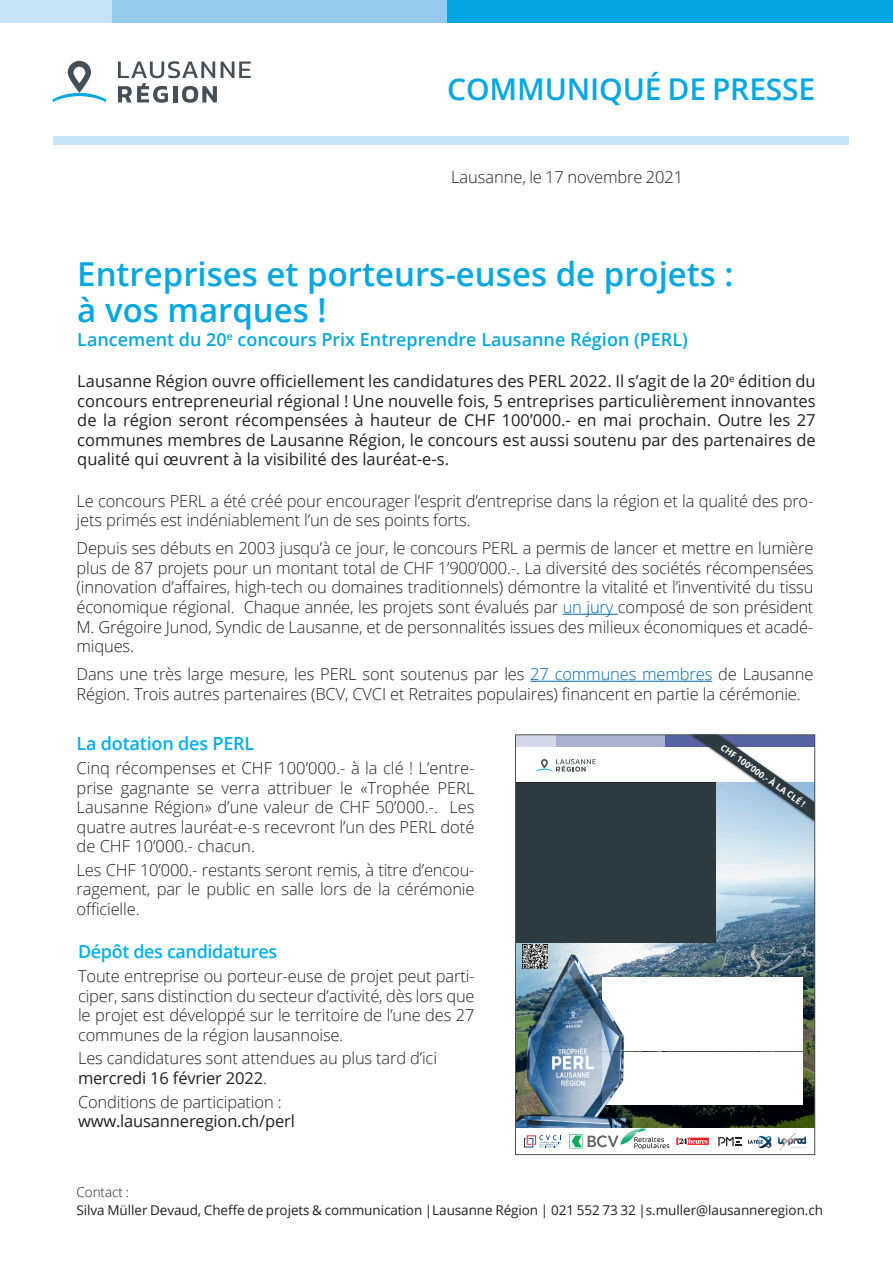
<style>
.page{position:relative;width:893px;height:1263px;background:#fff}
.page>*{position:absolute;margin:0;border:0;box-sizing:border-box;transform-origin:0 0}
.LR_-_Titre_A4{font:600 33px "Open Sans";color:#04a7e1}
.t1{font:600 30px "Open Sans";letter-spacing:-.005em;color:#04a7e1}
.LR_-_Titre_A4-2{font:600 18px "Open Sans";color:#04a7e1}
.LR_-_Texte_courant{font:600 18px "Open Sans";letter-spacing:-.02em;color:#00aeef}
.LR_-_Texte_courant-2{font:300 16.5px/19.5px "Open Sans";letter-spacing:-.01em;color:#231f20;text-align:justify}
.LR_-_Titre_A4-3{font:16.5px/19.5px "Open Sans";color:#231f20;text-align:justify}
.t2{font:13.5px/18px "Open Sans";letter-spacing:-.005em;color:#231f20}
.t3{font:700 8.85px "Open Sans";color:#fff}
.s1{color:#0067b2}
.s2{font-weight:400}
.s3{font-weight:300}
</style>
<div class="page">
<div style="left:0;top:0;width:112px;height:23px;background:#c9e4f6"></div>
<div style="left:53px;top:136px;width:795px;height:9px;background:#c9e4f6"></div>
<div style="left:446px;top:0;width:447px;height:23px;background:#04a7e1"></div>
<div style="left:112px;top:0;width:334px;height:23px;background:#95ccee"></div>
<svg style="left:53px;top:61px;width:53px;height:41px"></svg>
<svg style="left:118px;top:61px;width:133px;height:42px"></svg>
<hr style="left:563px;top:614px;width:55px;height:1px;background:#0067b2">
<hr style="left:530px;top:681px;width:182px;height:1px;background:#0067b2">
<img style="left:517px;top:873px;width:296px;height:254px">
<div style="left:602px;top:977px;width:201px;height:74px;background:#fff"></div>
<div style="left:602px;top:1052px;width:201px;height:53px;background:#fff"></div>
<div style="left:515px;top:783px;width:201px;height:159px;background:#2d3a40"></div>
<div style="left:515px;top:782px;width:202px;height:160px;border:1px solid #231f20"></div>
<img style="left:517px;top:944px;width:108px;height:183px">
<img style="left:522px;top:944px;width:25px;height:25px">
<div style="left:515px;top:735px;width:41px;height:11px;background:#d5d8e8"></div>
<div style="left:556px;top:735px;width:109px;height:11px;background:#abb0d1"></div>
<svg style="left:536px;top:759px;width:60px;height:13px"></svg>
<svg style="left:524px;top:1135px;width:37px;height:12px"></svg>
<div style="left:569px;top:1134px;width:14px;height:14px;background:#6ccea0"></div>
<div style="left:570px;top:1135px;width:13px;height:13px;background:#fff"></div>
<svg style="left:572px;top:1135px;width:10px;height:12px"></svg>
<svg style="left:588px;top:1128px;width:81px;height:21px"></svg>
<svg style="left:676px;top:1138px;width:33px;height:7px"></svg>
<svg style="left:758px;top:1136px;width:13px;height:12px"></svg>
<img style="left:778px;top:1134px;width:28px;height:15px">
<svg style="left:718px;top:1137px;width:23px;height:9px"></svg>
<div style="left:631px;top:735px;width:184px;height:138px;background:#231f20;opacity:.75"></div>
<svg style="left:692px;top:737px;width:121px;height:84px"></svg>
<div style="left:515px;top:735px;width:300px;height:420px;border:1px solid #4a5055"></div>
<p class="t1" style="left:447px;top:68px;width:370px">COMMUNIQUÉ DE PRESSE</p>
<p class="LR_-_Texte_courant-2" style="left:451px;top:167px;width:234px">Lausanne, le 17 novembre 2021</p>
<p class="LR_-_Titre_A4" style="left:77px;top:252px;width:658px">Entreprises et porteurs-euses de projets :</p>
<p class="LR_-_Titre_A4" style="left:77px;top:288px;width:251px">à vos marques !</p>
<p class="LR_-_Titre_A4-2" style="left:77px;top:328px;width:612px">Lancement du 20<sup>e</sup> concours Prix Entreprendre Lausanne Région (PERL)</p>
<p class="LR_-_Titre_A4-3" style="left:77px;top:371px;width:740px">Lausanne Région ouvre officiellement les candidatures des PERL 2022. Il s’agit de la 20<sup>e</sup> édition du concours entrepreneurial régional ! Une nouvelle fois, 5 entreprises particulièrement innovantes de la région seront récompensées à hauteur de CHF 100’000.- en mai prochain. Outre les 27 communes membres de Lausanne Région, le concours est aussi soutenu par des partenaires de qualité qui œuvrent à la visibilité des lauréat-e-s.</p>
<p class="LR_-_Texte_courant-2" style="left:77px;top:491px;width:738px">Le concours PERL a été créé pour encourager l’esprit d’entreprise dans la région et la qualité des pro&shy;jets primés est indéniablement l’un de ses points forts.</p>
<p class="LR_-_Texte_courant-2" style="left:77px;top:538px;width:738px">Depuis ses débuts en 2003 jusqu’à ce jour, le concours PERL a permis de lancer et mettre en lumière plus de 87 projets pour un montant total de CHF 1’900’000.-. La diversité des sociétés récompensées (innovation d’affaires, high-tech ou domaines traditionnels) démontre la vitalité et l’inventivité du tissu économique régional. Chaque année, les projets sont évalués par <span class="s1">un jury</span> composé de son président M. Grégoire Junod, Syndic de Lausanne, et de personnalités issues des milieux économiques et acadé&shy;miques.</p>
<p class="LR_-_Texte_courant-2" style="left:77px;top:664px;width:738px">Dans une très large mesure, les PERL sont soutenus par les <span class="s1">27 communes membres</span> de Lausanne<br>Région. Trois autres partenaires (BCV, CVCI et Retraites populaires) financent en partie la cérémonie.</p>
<p class="LR_-_Texte_courant" style="left:77px;top:731px;width:179px">La dotation des PERL</p>
<p class="LR_-_Texte_courant-2" style="left:77px;top:758px;width:400px">Cinq récompenses et CHF 100’000.- à la clé ! L’entre&shy;prise gagnante se verra attribuer le «Trophée PERL Lausanne Région» d’une valeur de CHF 50’000.-. Les quatre autres lauréat-e-s recevront l’un des PERL doté de CHF 10’000.- chacun.</p>
<p class="LR_-_Texte_courant-2" style="left:77px;top:860px;width:400px">Les CHF 10’000.- restants seront remis, à titre d’encou&shy;ragement, par le public en salle lors de la cérémonie officielle.</p>
<p class="LR_-_Texte_courant" style="left:78px;top:939px;width:201px">Dépôt des candidatures</p>
<p class="LR_-_Texte_courant-2" style="left:78px;top:966px;width:398px">Toute entreprise ou porteur-euse de projet peut parti&shy;ciper, sans distinction du secteur d’activité, dès lors que le projet est développé sur le territoire de l’une des 27 communes de la région lausannoise.</p>
<p class="LR_-_Texte_courant-2" style="left:78px;top:1048px;width:360px">Les candidatures sont attendues au plus tard d’ici <span class="s2">mercredi 16 février 2022</span>.</p>
<p class="LR_-_Texte_courant-2" style="left:78px;top:1091px;width:218px">Conditions de participation : <span class="s2">www.lausanneregion.ch/perl</span></p>
<p class="t3" style="left:725px;top:741px;width:103px;rotate:35deg">CHF 100’000.- À LA CLÉ !</p>
<p class="t2" style="left:77px;top:1182px;width:748px"><span class="s3">Contact :<br></span>Silva Müller Devaud, Cheffe de projets &amp; communication |Lausanne Région | 021 552 73 32 |s.muller@lausanneregion.ch</p>
</div>
